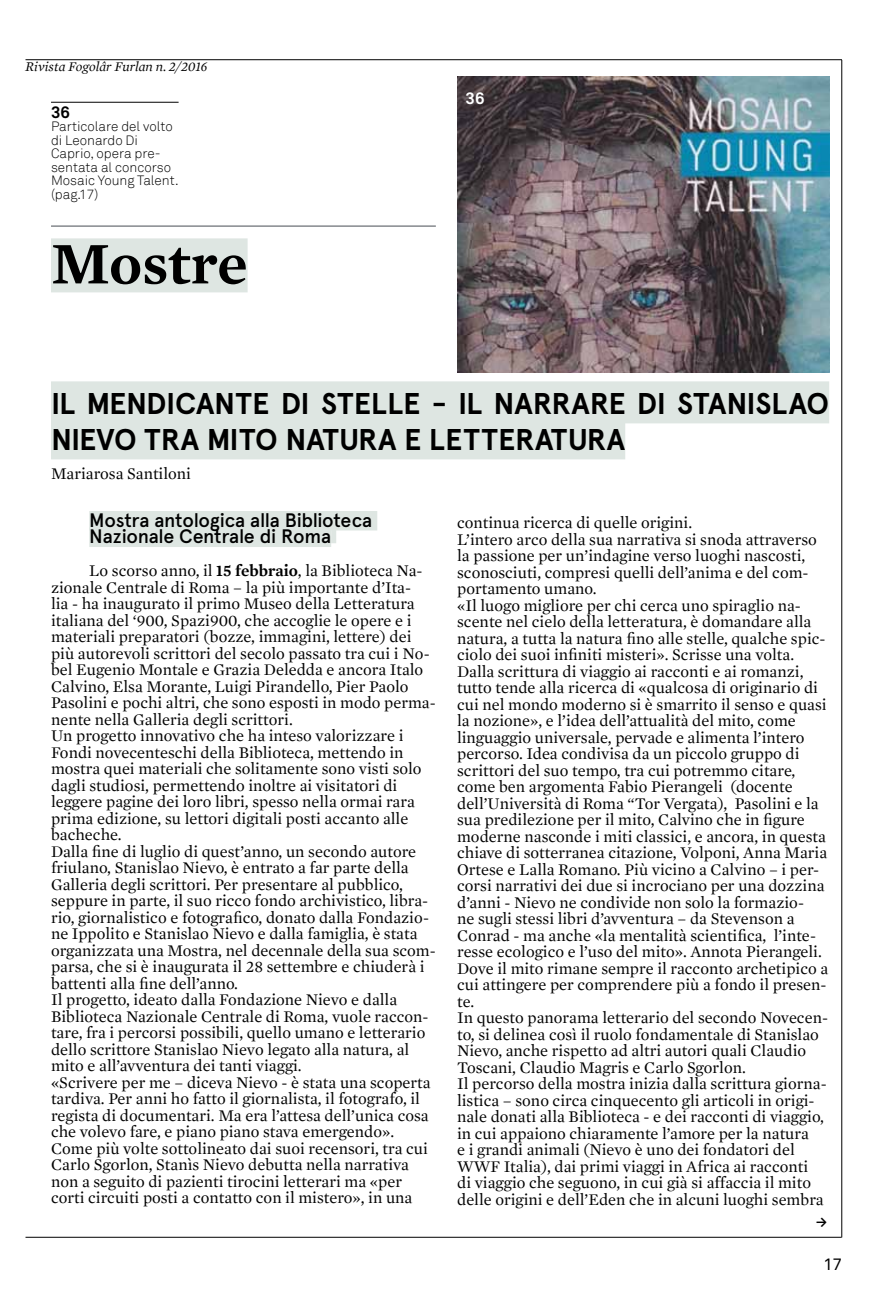
<style>
.page{position:relative;width:893px;height:1297px;background:#fff}
.page>*{position:absolute;margin:0;border:0;box-sizing:border-box;transform-origin:0 0}
.t1{font:600 60px "Mercury Text G1";letter-spacing:-.005em;color:#000}
.t2{font:700 30px/36px "Apercu";letter-spacing:-.01em;color:#000}
.t3{font:500 19.5px/16.5px "Apercu";letter-spacing:-.015em;color:#000}
.t4{font:16.5px/16.5px "Mercury Text G1";color:#000}
.t5{font:16.5px "Akkurat Pro";color:#000}
.t6{font:700 16.5px "Akkurat Pro";color:#fff}
.t7{font:700 16.5px "Akkurat Pro";color:#000}
.t8{font:300 13.5px/13.5px "Akkurat";color:#000}
.t9{font:italic 13.5px "Mercury Text G1";color:#000}
.t10{font:700 12.75px "Calibri";color:#000}
.s1{font-weight:600}
</style>
<div class="page">
<img style="left:457px;top:76px;width:372px;height:296px">
<div style="left:51px;top:238px;width:197px;height:54px;background:#dee6e2"></div>
<hr style="left:26px;top:59px;width:816px;height:1px;background:#000">
<hr style="left:841px;top:60px;width:1px;height:1177px;background:#000">
<hr style="left:26px;top:1237px;width:816px;height:1px;background:#000">
<hr style="left:51px;top:225px;width:385px;height:2px;background:#85888d">
<hr style="left:51px;top:102px;width:128px;height:1px;background:#000">
<div style="left:89px;top:511px;width:288px;height:19px;background:#dee6e2"></div>
<div style="left:89px;top:527px;width:242px;height:20px;background:#dee6e2"></div>
<div style="left:331px;top:528px;width:5px;height:15px;background:#dee6e2"></div>
<div style="left:51px;top:381px;width:778px;height:42px;background:#dee6e2"></div>
<div style="left:51px;top:417px;width:574px;height:42px;background:#dee6e2"></div>
<p class="t9" style="left:26px;top:59px;width:184px">Rivista Fogolâr Furlan n. 2/2016</p>
<p class="t7" style="left:51px;top:102px;width:20px">36</p>
<p class="t8" style="left:51px;top:120px;width:129px">Particolare del volto di Leonardo Di<br>Caprio, opera pre&shy;sentata al concorso<br>Mosaic Young Talent. (pag.17)</p>
<h1 class="t1" style="left:51px;top:227px;width:198px">Mostre</h1>
<p class="t6" style="left:466px;top:88px;width:20px">36</p>
<h2 class="t2" style="left:51px;top:386px;width:780px">IL MENDICANTE DI STELLE - IL NARRARE DI STANISLAO<br>NIEVO TRA MITO NATURA E LETTERATURA</h2>
<p class="t4" style="left:51px;top:466px;width:141px">Mariarosa Santiloni</p>
<p class="t3" style="left:89px;top:512px;width:284px">Mostra antologica alla Biblioteca<br>Nazionale Centrale di Roma</p>
<p class="t4" style="left:51px;top:563px;width:386px;text-indent:38px">Lo scorso anno, il <span class="s1">15 febbraio</span>, la Biblioteca Na&shy;zionale Centrale di Roma – la più importante d’Ita-<br>lia - ha inaugurato il primo Museo della Letteratura italiana del ‘900, Spazi900, che accoglie le opere e i materiali preparatori (bozze, immagini, lettere) dei più autorevoli scrittori del secolo passato tra cui i No&shy;bel Eugenio Montale e Grazia Deledda e ancora Italo Calvino, Elsa Morante, Luigi Pirandello, Pier Paolo Pasolini e pochi altri, che sono esposti in modo perma&shy;nente nella Galleria degli scrittori.<br>Un progetto innovativo che ha inteso valorizzare i Fondi novecenteschi della Biblioteca, mettendo in mostra quei materiali che solitamente sono visti solo dagli studiosi, permettendo inoltre ai visitatori di leggere pagine dei loro libri, spesso nella ormai rara prima edizione, su lettori digitali posti accanto alle bacheche.<br>Dalla fine di luglio di quest’anno, un secondo autore friulano, Stanislao Nievo, è entrato a far parte della Galleria degli scrittori. Per presentare al pubblico, seppure in parte, il suo ricco fondo archivistico, libra&shy;rio, giornalistico e fotografico, donato dalla Fondazio&shy;ne Ippolito e Stanislao Nievo e dalla famiglia, è stata organizzata una Mostra, nel decennale della sua scom&shy;parsa, che si è inaugurata il 28 settembre e chiuderà i battenti alla fine dell’anno.<br>Il progetto, ideato dalla Fondazione Nievo e dalla Biblioteca Nazionale Centrale di Roma, vuole raccon&shy;tare, fra i percorsi possibili, quello umano e letterario dello scrittore Stanislao Nievo legato alla natura, al mito e all’avventura dei tanti viaggi.<br>«Scrivere per me – diceva Nievo - è stata una scoperta tardiva. Per anni ho fatto il giornalista, il fotografo, il regista di documentari. Ma era l’attesa dell’unica cosa che volevo fare, e piano piano stava emergendo».<br>Come più volte sottolineato dai suoi recensori, tra cui Carlo Sgorlon, Stanìs Nievo debutta nella narrativa non a seguito di pazienti tirocini letterari ma «per corti circuiti posti a contatto con il mistero», in una</p>
<p class="t4" style="left:457px;top:514px;width:373px">continua ricerca di quelle origini.<br>L’intero arco della sua narrativa si snoda attraverso la passione per un’indagine verso luoghi nascosti, sconosciuti, compresi quelli dell’anima e del com&shy;portamento umano.<br>«Il luogo migliore per chi cerca uno spiraglio na&shy;scente nel cielo della letteratura, è domandare alla natura, a tutta la natura fino alle stelle, qualche spic&shy;ciolo dei suoi infiniti misteri». Scrisse una volta.<br>Dalla scrittura di viaggio ai racconti e ai romanzi, tutto tende alla ricerca di «qualcosa di originario di cui nel mondo moderno si è smarrito il senso e quasi la nozione», e l’idea dell’attualità del mito, come linguaggio universale, pervade e alimenta l’intero percorso. Idea condivisa da un piccolo gruppo di scrittori del suo tempo, tra cui potremmo citare, come ben argomenta Fabio Pierangeli (docente dell’Università di Roma “Tor Vergata), Pasolini e la sua predilezione per il mito, Calvino che in figure moderne nasconde i miti classici, e ancora, in questa chiave di sotterranea citazione, Volponi, Anna Maria Ortese e Lalla Romano. Più vicino a Calvino – i per&shy;corsi narrativi dei due si incrociano per una dozzina d’anni - Nievo ne condivide non solo la formazio-<br>ne sugli stessi libri d’avventura – da Stevenson a Conrad - ma anche «la mentalità scientifica, l’inte&shy;resse ecologico e l’uso del mito». Annota Pierangeli.<br>Dove il mito rimane sempre il racconto archetipico a cui attingere per comprendere più a fondo il presen&shy;te.<br>In questo panorama letterario del secondo Novecen&shy;to, si delinea così il ruolo fondamentale di Stanislao Nievo, anche rispetto ad altri autori quali Claudio Toscani, Claudio Magris e Carlo Sgorlon.<br>Il percorso della mostra inizia dalla scrittura giorna&shy;listica – sono circa cinquecento gli articoli in origi&shy;nale donati alla Biblioteca - e dei racconti di viaggio, in cui appaiono chiaramente l’amore per la natura<br>e i grandi animali (Nievo è uno dei fondatori del WWF Italia), dai primi viaggi in Africa ai racconti<br>di viaggio che seguono, in cui già si affaccia il mito delle origini e dell’Eden che in alcuni luoghi sembra</p>
<p class="t10" style="left:816px;top:1213px;width:13px">→</p>
<p class="t5" style="left:823px;top:1254px;width:20px">17</p>
</div>
